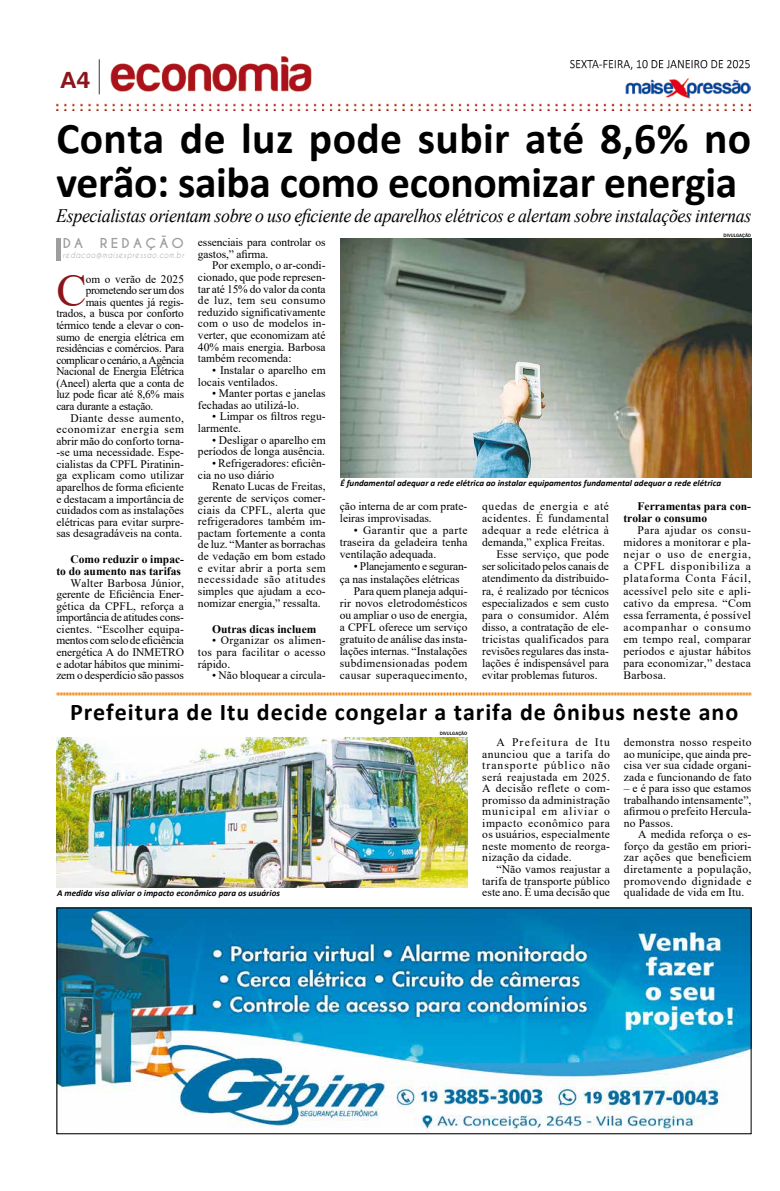
<style>
.page{position:relative;width:780px;height:1191px;background:#fff}
.page>*{position:absolute;margin:0;border:0;box-sizing:border-box;transform-origin:0 0}
.t1{font:46.2px "Times New Roman";color:#8c151c}
.t2{font:700 44px/44px "Calibri";letter-spacing:-.01em;color:#000}
.t3{font:700 24px "Calibri";letter-spacing:.04em;color:#000}
.t4{font:24px "Harabara";color:#8c151c}
.t5{font:italic 19px "Times New Roman";letter-spacing:-.02em;color:#000;scale:.94 1}
.t6{font:700 12.9px "Caviar Dreams";letter-spacing:.24em;color:#9c9e9f;scale:1.04 1}
.t7{font:11.5px/11.6px "Times New Roman";color:#000;text-align:justify}
.t8{font:11.5px "Times New Roman";letter-spacing:-.02em;color:#000}
.t9{font:700 11.5px/11.6px "Times New Roman";color:#000;text-align:right}
.t10{font:11.5px "Times New Roman";letter-spacing:.03em;color:#000}
.t11{font:11.5px "Times New Roman";letter-spacing:.02em;color:#000}
.t12{font:11.5px "Times New Roman";letter-spacing:.055em;color:#000}
.t13{font:11.5px "Times New Roman";letter-spacing:-.03em;color:#000}
.t14{font:11.5px "Times New Roman";letter-spacing:.035em;color:#000}
.t15{font:11.5px "Times New Roman";letter-spacing:-.025em;color:#000}
.t16{font:italic 700 9px "Calibri";color:#000}
.t17{font:italic 8.3px "Caviar Dreams";letter-spacing:.11em;color:#9c9e9f;scale:.83 1}
.t18{font:500 4.9px "Franklin Gothic";color:#000}
</style>
<div class="page">
<img style="left:57px;top:57px;width:693px;height:53px">
<img style="left:570px;top:60px;width:179px;height:9px">
<img style="left:340px;top:238px;width:411px;height:239px">
<hr style="left:56px;top:238px;width:4px;height:23px;background:#9c9e9f">
<img style="left:58px;top:909px;width:691px;height:223px">
<div style="left:56px;top:907px;width:695px;height:227px;border:1px solid #000"></div>
<svg style="left:57px;top:692px;width:694px;height:4px"></svg>
<img style="left:57px;top:738px;width:410px;height:149px">
<h3 class="t4" style="left:60px;top:68px;width:31px">A4</h3>
<h2 class="t2" style="left:56px;top:116px;width:696px">Conta de luz pode subir até 8,6% no verão: saiba como economizar energia</h2>
<h3 class="t5" style="left:56px;top:202px;width:740px">Especialistas orientam sobre o uso eficiente de aparelhos elétricos e alertam sobre instalações internas</h3>
<p class="t6" style="left:63px;top:235px;width:21px">DA</p>
<p class="t6" style="left:100px;top:235px;width:82px">REDAÇÃO</p>
<p class="t17" style="left:63px;top:250px;width:147px">redacao@maisexpressao.com.br</p>
<h1 class="t1" style="left:56px;top:258px;width:32px">C</h1>
<p class="t7" style="left:86px;top:273px;width:100px">om o verão de 2025</p>
<p class="t15" style="left:86px;top:282px;width:100px">prometendo ser um dos</p>
<p class="t7" style="left:86px;top:296px;width:100px">mais quentes já regis-</p>
<p class="t7" style="left:56px;top:307px;width:129px">trados, a busca por conforto</p>
<p class="t8" style="left:56px;top:317px;width:129px">térmico tende a elevar o con-</p>
<p class="t7" style="left:56px;top:330px;width:129px">sumo de energia elétrica em</p>
<p class="t8" style="left:56px;top:340px;width:129px">residências e comércios. Para</p>
<p class="t13" style="left:56px;top:352px;width:129px">complicar o cenário, a Agência</p>
<p class="t8" style="left:56px;top:363px;width:129px">Nacional de Energia Elétrica</p>
<p class="t8" style="left:56px;top:375px;width:129px">(Aneel) alerta que a conta de</p>
<p class="t8" style="left:56px;top:386px;width:129px">luz pode ficar até 8,6% mais</p>
<p class="t8" style="left:56px;top:398px;width:99px">cara durante a estação.</p>
<p class="t10" style="left:71px;top:409px;width:115px">Diante desse aumento,</p>
<p class="t12" style="left:56px;top:421px;width:129px">economizar energia sem</p>
<p class="t7" style="left:56px;top:435px;width:129px">abrir mão do conforto torna-</p>
<p class="t7" style="left:56px;top:446px;width:129px">-se uma necessidade. Espe-</p>
<p class="t7" style="left:56px;top:458px;width:129px">cialistas da CPFL Piratinin-</p>
<p class="t7" style="left:56px;top:469px;width:129px">ga explicam como utilizar</p>
<p class="t7" style="left:56px;top:481px;width:129px">aparelhos de forma eficiente</p>
<p class="t7" style="left:56px;top:492px;width:129px">e destacam a importância de</p>
<p class="t7" style="left:56px;top:504px;width:129px">cuidados com as instalações</p>
<p class="t7" style="left:56px;top:516px;width:129px">elétricas para evitar surpre-</p>
<p class="t7" style="left:56px;top:527px;width:127px">sas desagradáveis na conta.</p>
<p class="t9" style="left:56px;top:553px;width:129px">Como reduzir o impac-<br>to do aumento nas tarifas</p>
<p class="t7" style="left:56px;top:576px;width:129px;text-indent:14px">Walter Barbosa Júnior, gerente de Eficiência Ener&shy;gética da CPFL, reforça a importância de atitudes cons&shy;cientes. “Escolher equipa&shy;mentos com selo de eficiência energética A do INMETRO e adotar hábitos que minimi&shy;zem o desperdício são passos</p>
<p class="t7" style="left:198px;top:236px;width:129px">essenciais para controlar os gastos,” afirma.</p>
<p class="t7" style="left:198px;top:259px;width:129px;text-indent:14px">Por exemplo, o ar-condi&shy;cionado, que pode represen&shy;tar até 15% do valor da conta de luz, tem seu consumo reduzido significativamente com o uso de modelos in&shy;verter, que economizam até 40% mais energia. Barbosa também recomenda:</p>
<p class="t7" style="left:198px;top:364px;width:129px;text-indent:14px">• Instalar o aparelho em locais ventilados.</p>
<p class="t7" style="left:198px;top:387px;width:129px;text-indent:14px">• Manter portas e janelas fechadas ao utilizá-lo.</p>
<p class="t7" style="left:198px;top:410px;width:129px;text-indent:14px">• Limpar os filtros regu&shy;larmente.</p>
<p class="t7" style="left:198px;top:434px;width:129px;text-align:right">• Desligar o aparelho em períodos de longa ausência.</p>
<p class="t7" style="left:198px;top:457px;width:129px;text-indent:14px">• Refrigeradores: eficiên&shy;cia no uso diário</p>
<p class="t7" style="left:198px;top:480px;width:129px;text-indent:14px">Renato Lucas de Freitas, gerente de serviços comer&shy;ciais da CPFL, alerta que refrigeradores também im&shy;pactam fortemente a conta de luz. “Manter as borrachas de vedação em bom estado e evitar abrir a porta sem necessidade são atitudes simples que ajudam a eco&shy;nomizar energia,” ressalta.</p>
<p class="t9" style="left:212px;top:623px;width:106px">Outras dicas incluem</p>
<p class="t7" style="left:198px;top:634px;width:129px;text-indent:14px">• Organizar os alimen&shy;tos para facilitar o acesso rápido.</p>
<p class="t7" style="left:212px;top:669px;width:115px">• Não bloquear a circula-</p>
<p class="t18" style="left:723px;top:232px;width:29px">DIVULGAÇÃO</p>
<p class="t16" style="left:340px;top:476px;width:382px">É fundamental adequar a rede elétrica ao instalar equipamentos fundamental adequar a rede elétrica</p>
<p class="t7" style="left:340px;top:500px;width:129px;line-height:12.1px">ção interna de ar com prate&shy;leiras improvisadas.</p>
<p class="t7" style="left:340px;top:524px;width:129px;line-height:12.1px;text-indent:14px">• Garantir que a parte traseira da geladeira tenha ventilação adequada.</p>
<p class="t7" style="left:354px;top:560px;width:115px">• Planejamento e seguran-</p>
<p class="t7" style="left:340px;top:572px;width:121px">ça nas instalações elétricas</p>
<p class="t7" style="left:354px;top:584px;width:115px">Para quem planeja adqui-</p>
<p class="t7" style="left:340px;top:596px;width:129px">rir novos eletrodomésticos</p>
<p class="t7" style="left:340px;top:608px;width:129px">ou ampliar o uso de energia,</p>
<p class="t7" style="left:340px;top:621px;width:129px">a CPFL oferece um serviço</p>
<p class="t7" style="left:340px;top:633px;width:129px">gratuito de análise das insta-</p>
<p class="t7" style="left:340px;top:645px;width:129px">lações internas. “Instalações</p>
<p class="t10" style="left:340px;top:655px;width:129px">subdimensionadas podem</p>
<p class="t10" style="left:340px;top:667px;width:129px">causar superaquecimento,</p>
<p class="t12" style="left:482px;top:498px;width:128px">quedas de energia e até</p>
<p class="t10" style="left:482px;top:510px;width:128px">acidentes. É fundamental</p>
<p class="t14" style="left:482px;top:522px;width:128px">adequar a rede elétrica à</p>
<p class="t7" style="left:482px;top:536px;width:124px">demanda,” explica Freitas.</p>
<p class="t7" style="left:496px;top:548px;width:114px">Esse serviço, que pode</p>
<p class="t7" style="left:482px;top:560px;width:128px">ser solicitado pelos canais de</p>
<p class="t7" style="left:482px;top:572px;width:128px">atendimento da distribuido-</p>
<p class="t7" style="left:482px;top:584px;width:128px">ra, é realizado por técnicos</p>
<p class="t7" style="left:482px;top:596px;width:128px">especializados e sem custo</p>
<p class="t11" style="left:482px;top:606px;width:128px">para o consumidor. Além</p>
<p class="t7" style="left:482px;top:620px;width:128px">disso, a contratação de ele-</p>
<p class="t11" style="left:482px;top:631px;width:128px">tricistas qualificados para</p>
<p class="t7" style="left:482px;top:645px;width:128px">revisões regulares das insta-</p>
<p class="t7" style="left:482px;top:657px;width:128px">lações é indispensável para</p>
<p class="t7" style="left:482px;top:669px;width:117px">evitar problemas futuros.</p>
<p class="t9" style="left:623px;top:499px;width:129px;line-height:12.1px;text-align:left;text-indent:14px">Ferramentas para con&shy;trolar o consumo</p>
<p class="t7" style="left:623px;top:524px;width:129px;line-height:12.1px;text-indent:14px">Para ajudar os consu&shy;midores a monitorar e pla&shy;nejar o uso de energia, a CPFL disponibiliza a plataforma Conta Fácil, acessível pelo site e apli&shy;cativo da empresa. “Com essa ferramenta, é possível acompanhar o consumo em tempo real, comparar períodos e ajustar hábitos para economizar,” destaca Barbosa.</p>
<h3 class="t3" style="left:70px;top:695px;width:669px">Prefeitura de Itu decide congelar a tarifa de ônibus neste ano</h3>
<p class="t7" style="left:482px;top:736px;width:129px;text-indent:14px">A Prefeitura de Itu anunciou que a tarifa do transporte público não será reajustada em 2025.<br>A decisão reflete o com&shy;promisso da administração municipal em aliviar o impacto econômico para os usuários, especialmente neste momento de reorga&shy;nização da cidade.</p>
<p class="t7" style="left:482px;top:863px;width:129px;text-indent:14px">“Não vamos reajustar a tarifa de transporte público este ano. É uma decisão que</p>
<p class="t18" style="left:440px;top:731px;width:29px">DIVULGAÇÃO</p>
<p class="t7" style="left:623px;top:736px;width:129px">demonstra nosso respeito ao munícipe, que ainda pre&shy;cisa ver sua cidade organi&shy;zada e funcionando de fato</p>
<p class="t7" style="left:623px;top:782px;width:129px">– e é para isso que estamos trabalhando intensamente”, afirmou o prefeito Hercula&shy;no Passos.</p>
<p class="t7" style="left:623px;top:828px;width:129px;text-indent:14px">A medida reforça o es&shy;forço da gestão em priori&shy;zar ações que beneficiem diretamente a população, promovendo dignidade e</p>
<p class="t16" style="left:57px;top:886px;width:224px">A medida visa aliviar o impacto econômico para os usuários</p>
<p class="t7" style="left:623px;top:886px;width:122px">qualidade de vida em Itu.</p>
</div>
